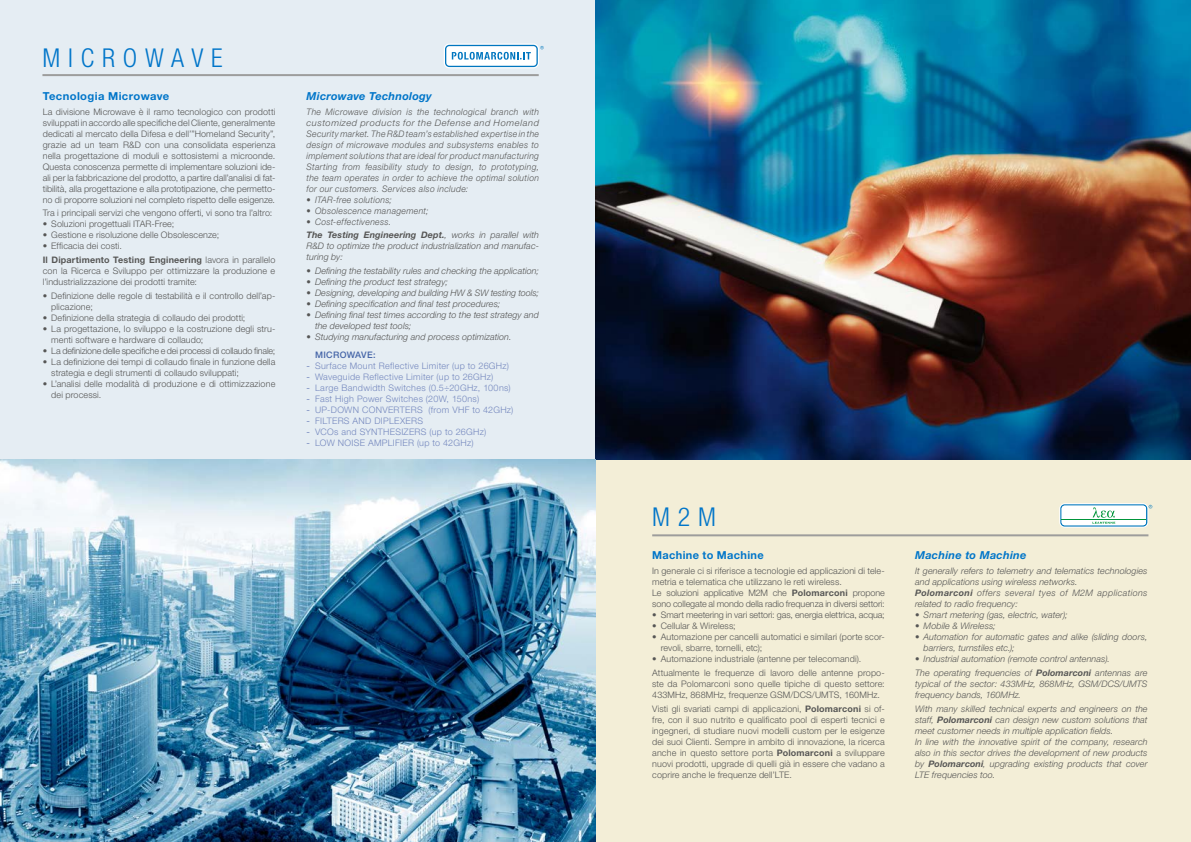
<style>
.page{position:relative;width:1191px;height:842px;background:#fff}
.page>*{position:absolute;margin:0;border:0;box-sizing:border-box;transform-origin:0 0}
.t1{font:300 condensed 26px "Helvetica Neue LT Std";letter-spacing:.3em;color:#0075c9}
.t2{font:700 11px "Helvetica Neue LT Std";letter-spacing:.03em;color:#0075c9}
.t3{font:italic 700 11px "Helvetica Neue LT Std";letter-spacing:.025em;color:#0075c9}
.t4{font:300 9px/11px "Helvetica Neue LT Std";letter-spacing:.01em;color:#565655}
.t5{font:italic 300 9px/11px "Helvetica Neue LT Std";letter-spacing:.01em;color:#565655}
.t6{font:italic 300 9px/11px "Helvetica Neue LT Std";letter-spacing:.01em;color:#565655;text-align:justify;scale:.96 1}
.t7{font:300 9px/11px "Helvetica Neue LT Std";letter-spacing:.035em;color:#7487be}
.t8{font:italic 300 9px/13.8px "Helvetica Neue LT Std";letter-spacing:.035em;color:#565655;scale:.96 1}
.t9{font:300 9px "Helvetica Neue LT Std";letter-spacing:-.02em;color:#565655}
.t10{font:300 9px "Helvetica Neue LT Std";letter-spacing:-.01em;color:#565655}
.s1{font-weight:700}
.s2{font-weight:500;color:#4565a8}
.s3{font-weight:400}
</style>
<div class="page">
<div style="left:595px;top:277px;width:596px;height:565px;background:#f3eed7"></div>
<div style="left:0;top:0;width:595px;height:504px;background:#e5edf3"></div>
<img style="left:595px;top:0;width:596px;height:459px">
<img style="left:0;top:459px;width:595px;height:383px">
<hr style="left:42px;top:74px;width:497px;height:2px;background:#9d9d9c">
<hr style="left:652px;top:534px;width:496px;height:2px;background:#9d9d9c">
<svg style="left:444px;top:44px;width:100px;height:24px;background:#c0dcee"></svg>
<svg style="left:1059px;top:503px;width:93px;height:25px;background:#d0e7e6"></svg>
<hr style="left:1061px;top:520px;width:85px;height:1px;background:#00953a">
<h1 class="t1" style="left:43px;top:43px;width:182px">MICROWAVE</h1>
<p class="t2" style="left:43px;top:89px;width:128px">Tecnologia Microwave</p>
<p class="t3" style="left:306px;top:89px;width:127px">Microwave Technology</p>
<p class="t4" style="left:43px;top:106px;width:234px;text-align:justify">La divisione Microwave è il ramo tecnologico con prodotti sviluppati in accordo alle specifiche del Cliente, generalmente dedicati al mercato della Difesa e dell’”Homeland Security”, grazie ad un team R&amp;D con una consolidata esperienza nella progettazione di moduli e sottosistemi a microonde.<br>Questa conoscenza permette di implementare soluzioni ide&shy;ali per la fabbricazione del prodotto, a partire dall’analisi di fat&shy;tibilità, alla progettazione e alla prototipazione, che permetto&shy;no di proporre soluzioni nel completo rispetto delle esigenze.</p>
<p class="t4" style="left:43px;top:208px;width:231px">Tra i principali servizi che vengono offerti, vi sono tra l’altro:</p>
<p class="t4" style="left:43px;top:219px;width:133px">• Soluzioni progettuali ITAR-Free;</p>
<p class="t4" style="left:43px;top:230px;width:178px">• Gestione e risoluzione delle Obsolescenze;</p>
<p class="t4" style="left:43px;top:239px;width:234px;line-height:13.8px">• Efficacia dei costi.<br><span class="s1">Il Dipartimento Testing Engineering</span> lavora in parallelo</p>
<p class="t4" style="left:43px;top:265px;width:234px">con la Ricerca e Sviluppo per ottimizzare la produzione e l’industrializzazione dei prodotti tramite:</p>
<p class="t4" style="left:51px;top:290px;width:225px;text-indent:-9px">• Definizione delle regole di testabilità e il controllo dell’ap&shy;plicazione;</p>
<p class="t4" style="left:43px;top:312px;width:204px">• Definizione della strategia di collaudo dei prodotti;</p>
<p class="t4" style="left:51px;top:323px;width:225px;text-indent:-9px">• La progettazione, lo sviluppo e la costruzione degli stru&shy;menti software e hardware di collaudo;</p>
<p class="t9" style="left:43px;top:345px;width:234px">• La definizione delle specifiche e dei processi di collaudo finale;</p>
<p class="t4" style="left:51px;top:356px;width:225px;text-indent:-9px">• La definizione dei tempi di collaudo finale in funzione della strategia e degli strumenti di collaudo sviluppati;</p>
<p class="t4" style="left:51px;top:378px;width:225px;text-indent:-9px">• L’analisi delle modalità di produzione e di ottimizzazione dei processi.</p>
<p class="t6" style="left:306px;top:106px;width:244px">The Microwave division is the technological branch with customized products for the Defense and Homeland Security market. The R&amp;D team’s established expertise in the design of microwave modules and subsystems enables to implement solutions that are ideal for product manufacturing Starting from feasibility study to design, to prototyping, the team operates in order to achieve the optimal solution for our customers. Services also include:</p>
<p class="t8" style="left:306px;top:192px;width:90px">• ITAR-free solutions;</p>
<p class="t8" style="left:306px;top:203px;width:129px">• Obsolescence management;</p>
<p class="t8" style="left:306px;top:214px;width:244px">• Cost-effectiveness.<br><span class="s1">The Testing Engineering Dept.</span>, works in parallel with</p>
<p class="t5" style="left:306px;top:241px;width:234px">R&amp;D to optimize the product industrialization and manufac&shy;turing by:</p>
<p class="t5" style="left:306px;top:265px;width:234px">• Defining the testability rules and checking the application;</p>
<p class="t5" style="left:306px;top:276px;width:143px">• Defining the product test strategy;</p>
<p class="t5" style="left:306px;top:287px;width:234px">• Designing, developing and building HW &amp; SW testing tools;</p>
<p class="t5" style="left:306px;top:298px;width:195px">• Defining specification and final test procedures;</p>
<p class="t5" style="left:315px;top:309px;width:225px;text-indent:-9px">• Defining final test times according to the test strategy and the developed test tools;</p>
<p class="t5" style="left:306px;top:331px;width:206px">• Studying manufacturing and process optimization.</p>
<p class="t7" style="left:306px;top:349px;width:208px;text-indent:9px"><span class="s2">MICROWAVE:<br></span><span class="s3">‐</span> Surface Mount Reflective Limiter (up to 26GHz) <span class="s3">‐</span> Waveguide Reflective Limiter (up to 26GHz)<br><span class="s3">‐</span> Large Bandwidth Switches (0.5÷20GHz, 100ns) <span class="s3">‐</span> Fast High Power Switches (20W, 150ns)<br><span class="s3">‐</span> UP-DOWN CONVERTERS (from VHF to 42GHz) <span class="s3">‐</span> FILTERS AND DIPLEXERS<br><span class="s3">‐</span> VCOs and SYNTHESIZERS (up to 26GHz)<br><span class="s3">‐</span> LOW NOISE AMPLIFIER (up to 42GHz)</p>
<h1 class="t1" style="left:652px;top:502px;width:65px">M2M</h1>
<p class="t2" style="left:652px;top:549px;width:113px">Machine to Machine</p>
<p class="t3" style="left:915px;top:549px;width:113px">Machine to Machine</p>
<p class="t4" style="left:652px;top:565px;width:234px">In generale ci si riferisce a tecnologie ed applicazioni di tele&shy;metria e telematica che utilizzano le reti wireless.<br>Le soluzioni applicative M2M che <span class="s1">Polomarconi</span> propone sono collegate al mondo della radio frequenza in diversi settori:</p>
<p class="t10" style="left:652px;top:609px;width:234px">• Smart meetering in vari settori: gas, energia elettrica, acqua;</p>
<p class="t4" style="left:652px;top:620px;width:85px">• Cellular &amp; Wireless;</p>
<p class="t4" style="left:661px;top:631px;width:225px;text-indent:-9px">• Automazione per cancelli automatici e similari (porte scor&shy;revoli, sbarre, tornelli, etc);</p>
<p class="t4" style="left:652px;top:652px;width:234px;line-height:13.8px">• Automazione industriale (antenne per telecomandi).<br>Attualmente le frequenze di lavoro delle antenne propo-</p>
<p class="t4" style="left:652px;top:678px;width:234px">ste da Polomarconi sono quelle tipiche di questo settore:<br>433MHz, 868MHz, frequenze GSM/DCS/UMTS, 160MHz.</p>
<p class="t4" style="left:652px;top:703px;width:234px;text-align:justify">Visti gli svariati campi di applicazioni, <span class="s1">Polomarconi</span> si of&shy;fre, con il suo nutrito e qualificato pool di esperti tecnici e ingegneri, di studiare nuovi modelli custom per le esigenze dei suoi Clienti. Sempre in ambito di innovazione, la ricerca anche in questo settore porta <span class="s1">Polomarconi</span> a sviluppare nuovi prodotti, upgrade di quelli già in essere che vadano a coprire anche le frequenze dell’LTE.</p>
<p class="t5" style="left:915px;top:565px;width:234px">It generally refers to telemetry and telematics technologies and applications using wireless networks.<br><span class="s1">Polomarconi</span> offers several tyes of M2M applications related to radio frequency:</p>
<p class="t5" style="left:915px;top:609px;width:154px">• Smart metering (gas, electric, water);</p>
<p class="t5" style="left:915px;top:620px;width:82px">• Mobile &amp; Wireless;</p>
<p class="t5" style="left:923px;top:631px;width:225px;text-indent:-9px">• Automation for automatic gates and alike (sliding doors, barriers, turnstiles etc.);</p>
<p class="t5" style="left:915px;top:652px;width:234px;line-height:13.8px">• Industrial automation (remote control antennas).<br>The operating frequencies of <span class="s1">Polomarconi</span> antennas are</p>
<p class="t5" style="left:915px;top:678px;width:234px">typical of the sector: 433MHz, 868MHz, GSM/DCS/UMTS frequency bands, 160MHz.</p>
<p class="t5" style="left:915px;top:703px;width:234px">With many skilled technical experts and engineers on the staff, <span class="s1">Polomarconi</span> can design new custom solutions that meet customer needs in multiple application fields.<br>In line with the innovative spirit of the company, research also in this sector drives the development of new products by <span class="s1">Polomarconi</span>, upgrading existing products that cover LTE frequencies too.</p>
</div>
